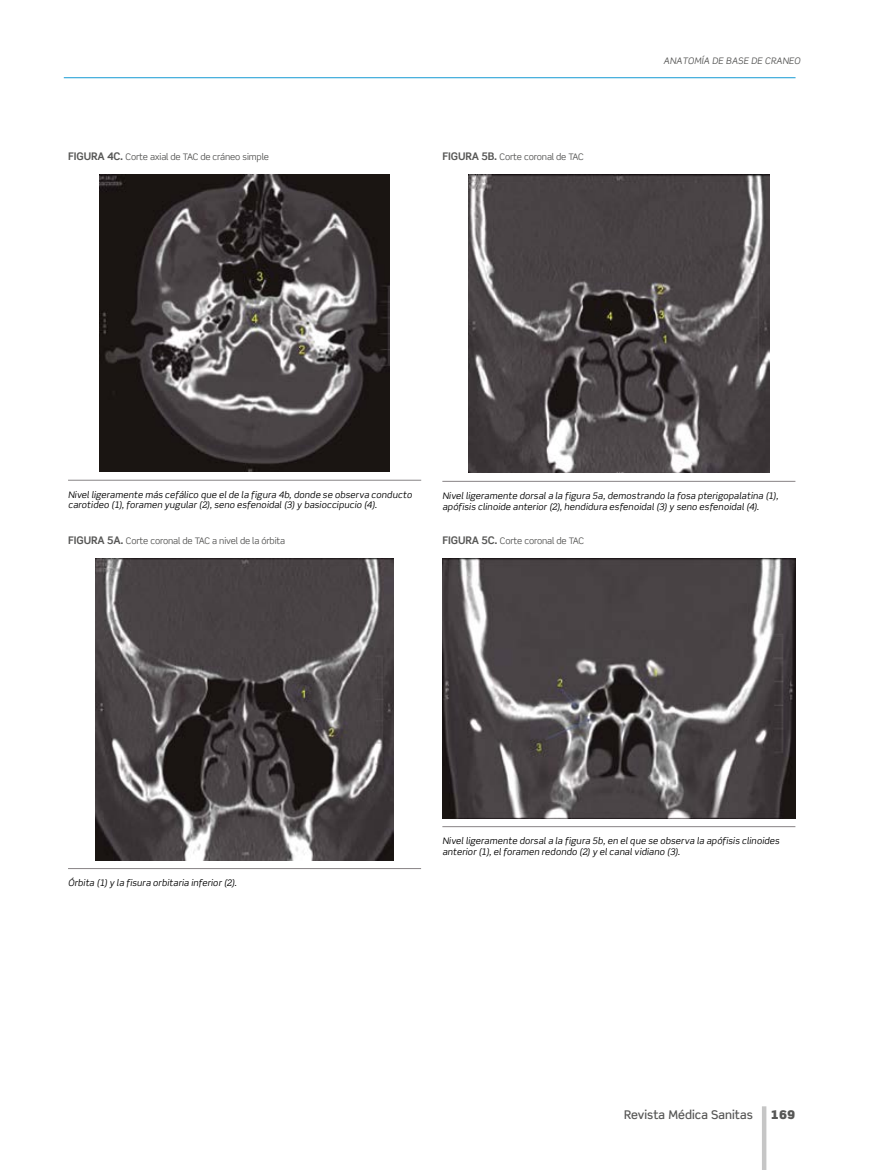
<style>
.page{position:relative;width:872px;height:1170px;background:#fff}
.page>*{position:absolute;margin:0;border:0;box-sizing:border-box;transform-origin:0 0}
.t1{font:500 12px "Scene Std";color:#575756}
.t2{font:900 12px "Scene Std";color:#575756}
._17Fuente{font:italic 9px/10.8px "Scene Std";letter-spacing:.015em;color:#000}
._18Tit_graf{font:9px "Scene Std";letter-spacing:-.015em;color:#575756}
.t3{font:italic 9px "Scene Std";letter-spacing:.01em;color:#575756}
.s1{font-weight:700;font-size:10.5px}
</style>
<div class="page">
<hr style="left:64px;top:77px;width:731px;height:1px;background:#169ad3">
<hr style="left:762px;top:1106px;width:4px;height:63px;background:#c6c6c6">
<hr style="left:68px;top:480px;width:353px;height:1px;background:#878385">
<img style="left:99px;top:175px;width:291px;height:296px">
<hr style="left:68px;top:868px;width:353px;height:1px;background:#878385">
<img style="left:96px;top:558px;width:297px;height:302px">
<hr style="left:442px;top:481px;width:353px;height:1px;background:#878385">
<img style="left:468px;top:175px;width:301px;height:298px">
<hr style="left:442px;top:826px;width:353px;height:1px;background:#878385">
<img style="left:442px;top:558px;width:353px;height:260px">
<p class="_18Tit_graf" style="left:68px;top:151px;width:202px"><span class="s1">FIGURA 4C.</span> Corte axial de TAC de cráneo simple</p>
<p class="_18Tit_graf" style="left:442px;top:151px;width:143px"><span class="s1">FIGURA 5B.</span> Corte coronal de TAC</p>
<p class="t3" style="left:663px;top:55px;width:138px">ANATOMÍA DE BASE DE CRANEO</p>
<p class="_17Fuente" style="left:68px;top:489px;width:345px">Nivel ligeramente más cefálico que el de la figura 4b, donde se observa conducto carotideo (1), foramen yugular (2), seno esfenoidal (3) y basioccipucio (4).</p>
<p class="_18Tit_graf" style="left:68px;top:535px;width:219px"><span class="s1">FIGURA 5A.</span> Corte coronal de TAC a nivel de la órbita</p>
<p class="_17Fuente" style="left:442px;top:490px;width:337px">Nivel ligeramente dorsal a la figura 5a, demostrando la fosa pterigopalatina (1), apófisis clinoide anterior (2), hendidura esfenoidal (3) y seno esfenoidal (4).</p>
<p class="_18Tit_graf" style="left:442px;top:535px;width:143px"><span class="s1">FIGURA 5C.</span> Corte coronal de TAC</p>
<p class="_17Fuente" style="left:68px;top:877px;width:170px">Órbita (1) y la fisura orbitaria inferior (2).</p>
<p class="_17Fuente" style="left:442px;top:835px;width:339px">Nivel ligeramente dorsal a la figura 5b, en el que se observa la apófisis clinoides anterior (1), el foramen redondo (2) y el canal vidiano (3).</p>
<h1 class="t1" style="left:624px;top:1106px;width:130px">Revista Médica Sanitas</h1>
<h1 class="t2" style="left:771px;top:1106px;width:26px">169</h1>
</div>
